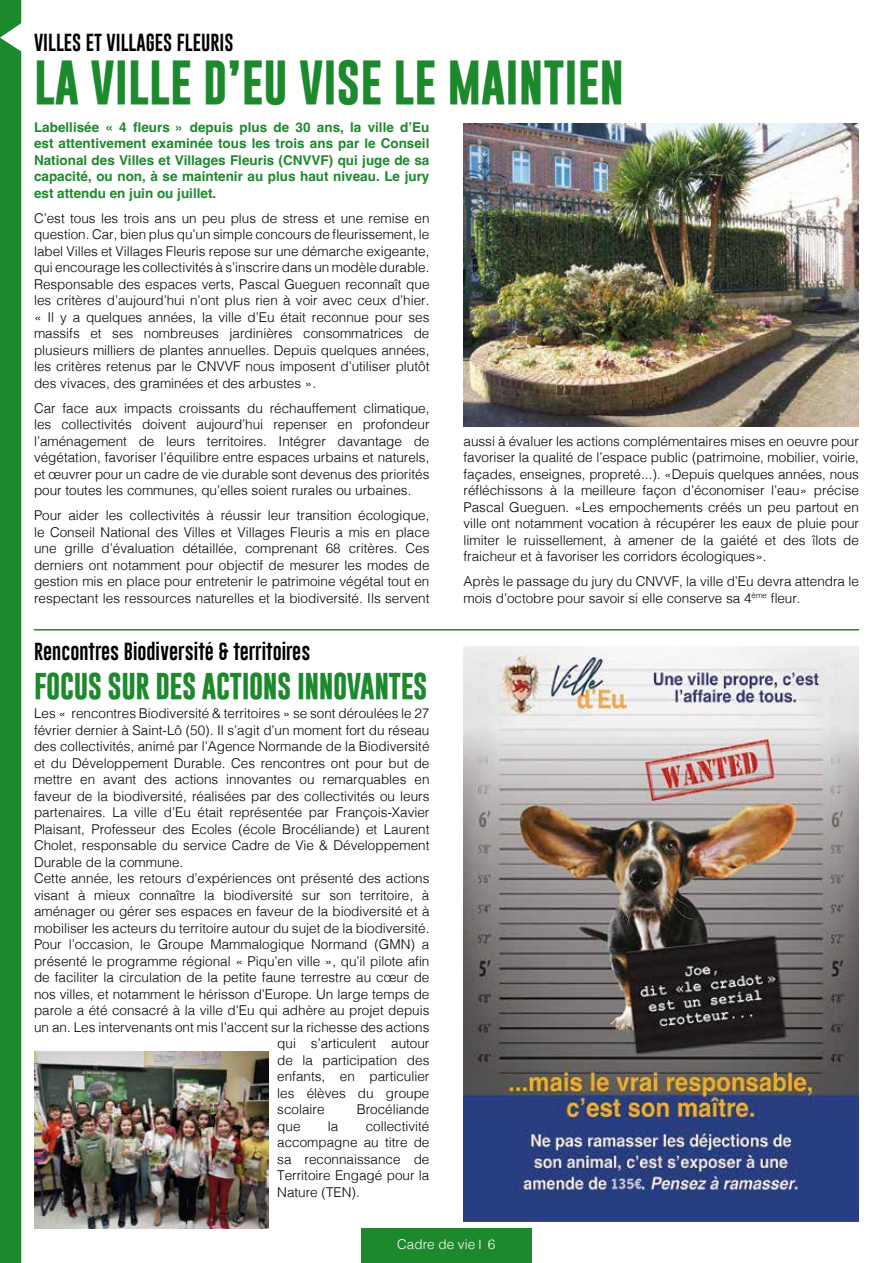
<style>
.page{position:relative;width:893px;height:1263px;background:#fff}
.page>*{position:absolute;margin:0;border:0;box-sizing:border-box;transform-origin:0 0}
.t1{font:700 45px "Gobold";color:#1d892d}
.t2{font:700 27px "Gobold";letter-spacing:-.02em;color:#1d892d}
.t3{font:18px "Gobold Lowplus";color:#000}
.t4{font:300 13.5px/16.5px "Helvetica";color:#000;text-align:justify}
.t5{font:700 13.5px/16.5px "Helvetica";color:#1d892d;text-align:justify}
.t6{font:300 13.5px "Helvetica";color:#fff}
</style>
<div class="page">
<div style="left:0;top:0;width:21px;height:1263px;background:#1d892d"></div>
<div style="left:361px;top:1229px;width:170px;height:34px;background:#1d892d"></div>
<img style="left:463px;top:123px;width:396px;height:303px">
<hr style="left:34px;top:629px;width:825px;height:1px;background:#1d892d">
<img style="left:34px;top:1052px;width:235px;height:176px">
<img style="left:463px;top:646px;width:396px;height:575px">
<h3 class="t3" style="left:34px;top:31px;width:201px">VILLES ET VILLAGES FLEURIS</h3>
<h1 class="t1" style="left:34px;top:53px;width:592px">LA VILLE D’EU VISE LE MAINTIEN</h1>
<p class="t5" style="left:34px;top:120px;width:397px">Labellisée « 4 fleurs » depuis plus de 30 ans, la ville d’Eu est attentivement examinée tous les trois ans par le Conseil National des Villes et Villages Fleuris (CNVVF) qui juge de sa capacité, ou non, à se maintenir au plus haut niveau. Le jury est attendu en juin ou juillet.</p>
<p class="t4" style="left:34px;top:209px;width:397px">C’est tous les trois ans un peu plus de stress et une remise en question. Car, bien plus qu’un simple concours de fleurissement, le label Villes et Villages Fleuris repose sur une démarche exigeante, qui encourage les collectivités à s’inscrire dans un modèle durable.<br>Responsable des espaces verts, Pascal Gueguen reconnaît que les critères d’aujourd’hui n’ont plus rien à voir avec ceux d’hier. « Il y a quelques années, la ville d’Eu était reconnue pour ses massifs et ses nombreuses jardinières consommatrices de plusieurs milliers de plantes annuelles. Depuis quelques années, les critères retenus par le CNVVF nous imposent d’utiliser plutôt des vivaces, des graminées et des arbustes ».</p>
<p class="t4" style="left:34px;top:399px;width:397px">Car face aux impacts croissants du réchauffement climatique, les collectivités doivent aujourd’hui repenser en profondeur l’aménagement de leurs territoires. Intégrer davantage de végétation, favoriser l’équilibre entre espaces urbains et naturels, et œuvrer pour un cadre de vie durable sont devenus des priorités pour toutes les communes, qu’elles soient rurales ou urbaines.</p>
<p class="t4" style="left:34px;top:506px;width:397px">Pour aider les collectivités à réussir leur transition écologique, le Conseil National des Villes et Villages Fleuris a mis en place une grille d’évaluation détaillée, comprenant 68 critères. Ces derniers ont notamment pour objectif de mesurer les modes de gestion mis en place pour entretenir le patrimoine végétal tout en respectant les ressources naturelles et la biodiversité. Ils servent</p>
<p class="t4" style="left:463px;top:432px;width:397px">aussi à évaluer les actions complémentaires mises en oeuvre pour favoriser la qualité de l’espace public (patrimoine, mobilier, voirie, façades, enseignes, propreté...). «Depuis quelques années, nous réfléchissons à la meilleure façon d’économiser l’eau» précise Pascal Gueguen. «Les empochements créés un peu partout en ville ont notamment vocation à récupérer les eaux de pluie pour limiter le ruissellement, à amener de la gaiété et des îlots de fraicheur et à favoriser les corridors écologiques».</p>
<p class="t4" style="left:463px;top:572px;width:397px">Après le passage du jury du CNVVF, la ville d’Eu devra attendra le mois d’octobre pour savoir si elle conserve sa 4<sup>ème</sup> fleur.</p>
<h3 class="t3" style="left:34px;top:640px;width:278px">Rencontres Biodiversité &amp; territoires</h3>
<h2 class="t2" style="left:34px;top:669px;width:395px">FOCUS SUR DES ACTIONS INNOVANTES</h2>
<p class="t4" style="left:34px;top:704px;width:397px">Les « rencontres Biodiversité &amp; territoires » se sont déroulées le 27</p>
<p class="t4" style="left:34px;top:721px;width:397px">février dernier à Saint-Lô (50). Il s’agit d’un moment fort du réseau</p>
<p class="t4" style="left:34px;top:737px;width:397px">des collectivités, animé par l’Agence Normande de la Biodiversité</p>
<p class="t4" style="left:34px;top:754px;width:397px">et du Développement Durable. Ces rencontres ont pour but de</p>
<p class="t4" style="left:34px;top:770px;width:397px">mettre en avant des actions innovantes ou remarquables en</p>
<p class="t4" style="left:34px;top:787px;width:397px">faveur de la biodiversité, réalisées par des collectivités ou leurs</p>
<p class="t4" style="left:34px;top:803px;width:397px">partenaires. La ville d’Eu était représentée par François-Xavier</p>
<p class="t4" style="left:34px;top:820px;width:397px">Plaisant, Professeur des Ecoles (école Brocéliande) et Laurent</p>
<p class="t4" style="left:34px;top:836px;width:397px">Cholet, responsable du service Cadre de Vie &amp; Développement</p>
<p class="t4" style="left:34px;top:853px;width:151px">Durable de la commune.</p>
<p class="t4" style="left:34px;top:869px;width:397px">Cette année, les retours d’expériences ont présenté des actions</p>
<p class="t4" style="left:34px;top:886px;width:397px">visant à mieux connaître la biodiversité sur son territoire, à</p>
<p class="t4" style="left:34px;top:902px;width:397px">aménager ou gérer ses espaces en faveur de la biodiversité et à</p>
<p class="t4" style="left:34px;top:919px;width:397px">mobiliser les acteurs du territoire autour du sujet de la biodiversité.</p>
<p class="t4" style="left:34px;top:935px;width:397px">Pour l’occasion, le Groupe Mammalogique Normand (GMN) a</p>
<p class="t4" style="left:34px;top:952px;width:397px">présenté le programme régional « Piqu’en ville », qu’il pilote afin</p>
<p class="t4" style="left:34px;top:968px;width:397px">de faciliter la circulation de la petite faune terrestre au cœur de</p>
<p class="t4" style="left:34px;top:985px;width:397px">nos villes, et notamment le hérisson d’Europe. Un large temps de</p>
<p class="t4" style="left:34px;top:1001px;width:397px">parole a été consacré à la ville d’Eu qui adhère au projet depuis</p>
<p class="t4" style="left:34px;top:1018px;width:397px">un an. Les intervenants ont mis l’accent sur la richesse des actions</p>
<p class="t4" style="left:277px;top:1034px;width:154px">qui s’articulent autour</p>
<p class="t4" style="left:277px;top:1051px;width:154px">de la participation des</p>
<p class="t4" style="left:277px;top:1067px;width:154px">enfants, en particulier</p>
<p class="t4" style="left:277px;top:1084px;width:154px">les élèves du groupe</p>
<p class="t4" style="left:277px;top:1100px;width:49px">scolaire</p>
<p class="t4" style="left:357px;top:1100px;width:74px">Brocéliande</p>
<p class="t4" style="left:277px;top:1117px;width:25px">que</p>
<p class="t4" style="left:328px;top:1117px;width:12px">la</p>
<p class="t4" style="left:277px;top:1117px;width:154px;text-indent:88px">collectivité accompagne au titre de sa reconnaissance de Territoire Engagé pour la Nature (TEN).</p>
<p class="t6" style="left:397px;top:1232px;width:100px">Cadre de vie 6</p>
</div>
